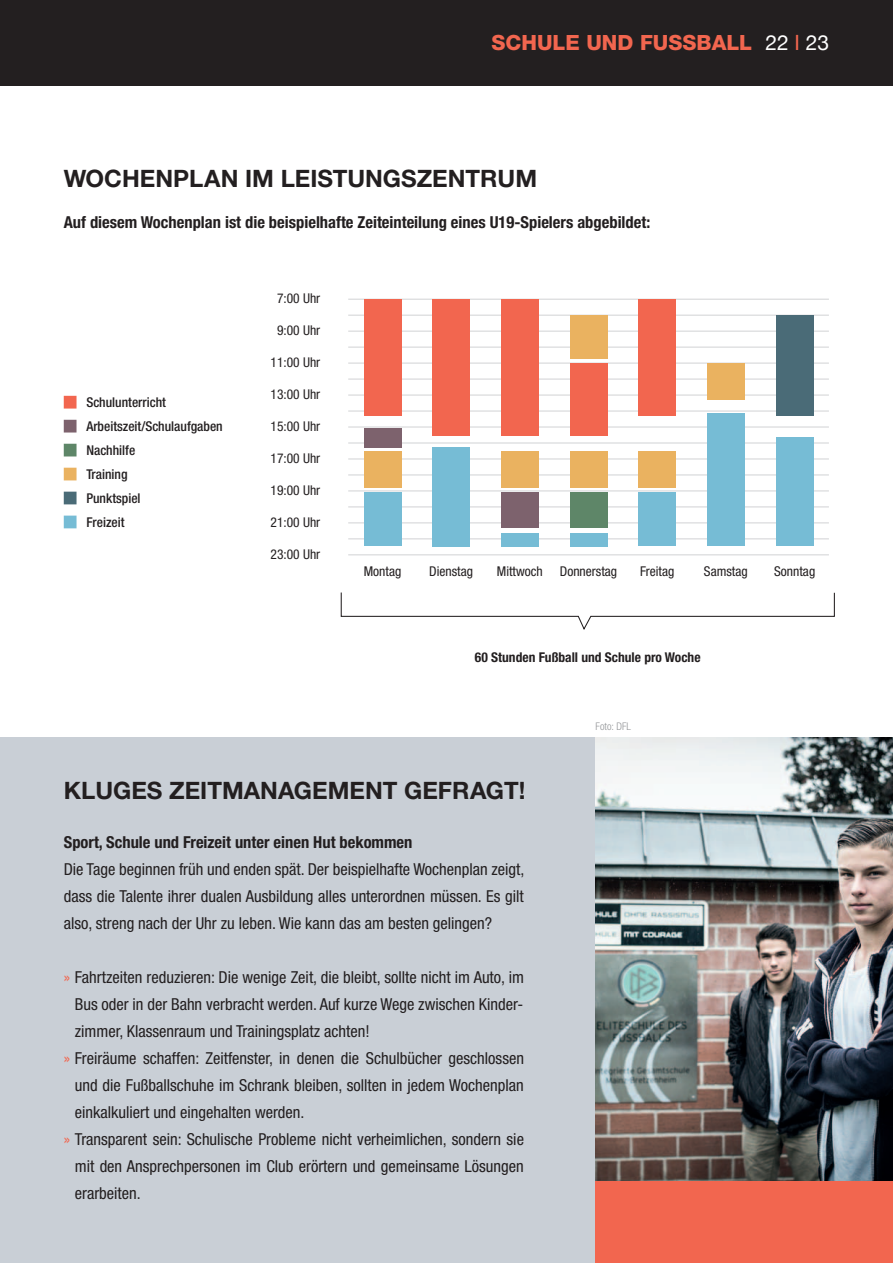
<style>
.page{position:relative;width:893px;height:1263px;background:#fff}
.page>*{position:absolute;margin:0;border:0;box-sizing:border-box;transform-origin:0 0}
.t1{font:700 24px "Helvetica Neue CE";color:#231f20}
.t2{font:800 21px "Helvetica Neue CE";color:#f2664f}
.t3{font:condensed 16.5px/27px "Helvetica Neue";color:#231f20;text-align:justify}
.t4{font:700 condensed 16.5px "Helvetica Neue";color:#231f20}
.t5{font:condensed 13.5px "Helvetica Neue";color:#231f20}
.t6{font:500 condensed 13.5px/24px "Helvetica Neue";color:#231f20}
.t7{font:700 condensed 13.5px "Helvetica Neue";color:#231f20}
.t8{font:300 condensed 10.5px "Helvetica Neue";color:#939598}
.s1{font-family:"Helvetica Neue";font-weight:400;color:#fff}
.s2{font-family:"Helvetica Neue";font-weight:400}
.s3{color:#f2664f}
</style>
<div class="page">
<div style="left:0;top:0;width:893px;height:85px;background:#231f20"></div>
<div style="left:0;top:738px;width:595px;height:525px;background:#c9cfd6"></div>
<img style="left:595px;top:738px;width:298px;height:443px">
<div style="left:595px;top:1181px;width:298px;height:82px;background:#f2664f"></div>
<hr style="left:348px;top:299px;width:481px;height:1px;background:#d1d2d4">
<hr style="left:348px;top:315px;width:481px;height:1px;background:#d1d2d4">
<hr style="left:348px;top:331px;width:481px;height:1px;background:#d1d2d4">
<hr style="left:348px;top:347px;width:481px;height:1px;background:#d1d2d4">
<hr style="left:348px;top:363px;width:481px;height:1px;background:#d1d2d4">
<hr style="left:348px;top:379px;width:481px;height:1px;background:#d1d2d4">
<hr style="left:348px;top:395px;width:481px;height:1px;background:#d1d2d4">
<hr style="left:348px;top:411px;width:481px;height:1px;background:#d1d2d4">
<hr style="left:348px;top:427px;width:481px;height:1px;background:#d1d2d4">
<hr style="left:348px;top:443px;width:481px;height:1px;background:#d1d2d4">
<hr style="left:348px;top:459px;width:481px;height:1px;background:#d1d2d4">
<hr style="left:348px;top:475px;width:481px;height:1px;background:#d1d2d4">
<hr style="left:348px;top:491px;width:481px;height:1px;background:#d1d2d4">
<hr style="left:348px;top:507px;width:481px;height:1px;background:#d1d2d4">
<hr style="left:348px;top:523px;width:481px;height:1px;background:#d1d2d4">
<hr style="left:348px;top:539px;width:481px;height:1px;background:#d1d2d4">
<hr style="left:348px;top:554px;width:481px;height:1px;background:#d1d2d4">
<div style="left:364px;top:492px;width:37px;height:54px;background:#76bcd5"></div>
<div style="left:432px;top:299px;width:38px;height:136px;background:#f2664f"></div>
<div style="left:501px;top:533px;width:38px;height:13px;background:#76bcd5"></div>
<div style="left:501px;top:492px;width:38px;height:36px;background:#7d626d"></div>
<div style="left:501px;top:452px;width:38px;height:36px;background:#eab260"></div>
<div style="left:501px;top:299px;width:38px;height:136px;background:#f2664f"></div>
<div style="left:570px;top:533px;width:37px;height:13px;background:#76bcd5"></div>
<div style="left:570px;top:492px;width:37px;height:36px;background:#5e8668"></div>
<div style="left:570px;top:452px;width:37px;height:36px;background:#eab260"></div>
<div style="left:570px;top:363px;width:37px;height:72px;background:#f2664f"></div>
<div style="left:570px;top:315px;width:37px;height:44px;background:#eab260"></div>
<div style="left:638px;top:492px;width:38px;height:54px;background:#76bcd5"></div>
<div style="left:638px;top:452px;width:38px;height:36px;background:#eab260"></div>
<div style="left:707px;top:363px;width:38px;height:36px;background:#eab260"></div>
<div style="left:638px;top:299px;width:38px;height:116px;background:#f2664f"></div>
<div style="left:776px;top:437px;width:37px;height:108px;background:#76bcd5"></div>
<div style="left:776px;top:315px;width:37px;height:100px;background:#4a6b77"></div>
<div style="left:364px;top:452px;width:37px;height:36px;background:#eab260"></div>
<div style="left:364px;top:428px;width:37px;height:19px;background:#7d626d"></div>
<div style="left:364px;top:299px;width:37px;height:116px;background:#f2664f"></div>
<div style="left:64px;top:396px;width:13px;height:13px;background:#f2664f"></div>
<div style="left:64px;top:420px;width:13px;height:12px;background:#7d626d"></div>
<div style="left:64px;top:444px;width:13px;height:12px;background:#5e8668"></div>
<div style="left:64px;top:468px;width:13px;height:12px;background:#eab260"></div>
<div style="left:64px;top:492px;width:13px;height:12px;background:#4a6b77"></div>
<div style="left:64px;top:516px;width:13px;height:12px;background:#76bcd5"></div>
<svg style="left:340px;top:592px;width:495px;height:38px"></svg>
<div style="left:707px;top:413px;width:38px;height:132px;background:#76bcd5"></div>
<div style="left:432px;top:447px;width:38px;height:99px;background:#76bcd5"></div>
<p class="t2" style="left:491px;top:35px;width:339px">SCHULE UND FUSSBALL <span class="s1">22</span> <span class="s2">I</span> <span class="s1">23</span></p>
<h1 class="t1" style="left:64px;top:170px;width:475px">WOCHENPLAN IM LEISTUNGSZENTRUM</h1>
<p class="t4" style="left:64px;top:217px;width:588px">Auf diesem Wochenplan ist die beispielhafte Zeiteinteilung eines U19-Spielers abgebildet:</p>
<p class="t6" style="left:86px;top:391px;width:138px">Schulunterricht<br>Arbeitszeit/Schulaufgaben<br>Nachhilfe<br>Training<br>Punktspiel<br>Freizeit</p>
<p class="t5" style="left:277px;top:293px;width:45px">7:00 Uhr</p>
<p class="t5" style="left:277px;top:325px;width:45px">9:00 Uhr</p>
<p class="t5" style="left:271px;top:357px;width:51px">11:00 Uhr</p>
<p class="t5" style="left:271px;top:389px;width:51px">13:00 Uhr</p>
<p class="t5" style="left:271px;top:421px;width:51px">15:00 Uhr</p>
<p class="t5" style="left:271px;top:453px;width:51px">17:00 Uhr</p>
<p class="t5" style="left:271px;top:485px;width:51px">19:00 Uhr</p>
<p class="t5" style="left:271px;top:517px;width:51px">21:00 Uhr</p>
<p class="t5" style="left:271px;top:549px;width:51px">23:00 Uhr</p>
<p class="t5" style="left:364px;top:567px;width:39px">Montag</p>
<p class="t5" style="left:429px;top:567px;width:45px">Dienstag</p>
<p class="t5" style="left:497px;top:567px;width:47px">Mittwoch</p>
<p class="t5" style="left:560px;top:567px;width:59px">Donnerstag</p>
<p class="t5" style="left:640px;top:567px;width:36px">Freitag</p>
<p class="t5" style="left:704px;top:567px;width:45px">Samstag</p>
<p class="t5" style="left:774px;top:567px;width:43px">Sonntag</p>
<p class="t7" style="left:475px;top:652px;width:227px">60 Stunden Fußball und Schule pro Woche</p>
<p class="t8" style="left:595px;top:722px;width:37px">Foto: DFL</p>
<h1 class="t1" style="left:64px;top:781px;width:463px">KLUGES ZEITMANAGEMENT GEFRAGT!</h1>
<p class="t4" style="left:64px;top:836px;width:350px">Sport, Schule und Freizeit unter einen Hut bekommen</p>
<p class="t3" style="left:64px;top:857px;width:462px">Die Tage beginnen früh und enden spät. Der beispielhafte Wochenplan zeigt, dass die Talente ihrer dualen Ausbildung alles unterordnen müssen. Es gilt also, streng nach der Uhr zu leben. Wie kann das am besten gelingen?</p>
<p class="t3" style="left:64px;top:965px;width:462px"><span class="s3">»</span> Fahrtzeiten reduzieren: Die wenige Zeit, die bleibt, sollte nicht im Auto, im</p>
<p class="t3" style="left:75px;top:992px;width:450px">Bus oder in der Bahn verbracht werden. Auf kurze Wege zwischen Kinder-</p>
<p class="t3" style="left:75px;top:1019px;width:296px">zimmer, Klassenraum und Trainingsplatz achten!</p>
<p class="t3" style="left:64px;top:1046px;width:462px"><span class="s3">»</span> Freiräume schaffen: Zeitfenster, in denen die Schulbücher geschlossen</p>
<p class="t3" style="left:75px;top:1073px;width:450px">und die Fußballschuhe im Schrank bleiben, sollten in jedem Wochenplan</p>
<p class="t3" style="left:75px;top:1100px;width:231px">einkalkuliert und eingehalten werden.</p>
<p class="t3" style="left:64px;top:1127px;width:462px"><span class="s3">»</span> Transparent sein: Schulische Probleme nicht verheimlichen, sondern sie</p>
<p class="t3" style="left:75px;top:1154px;width:450px">mit den Ansprechpersonen im Club erörtern und gemeinsame Lösungen</p>
<p class="t3" style="left:75px;top:1181px;width:67px">erarbeiten.</p>
</div>
